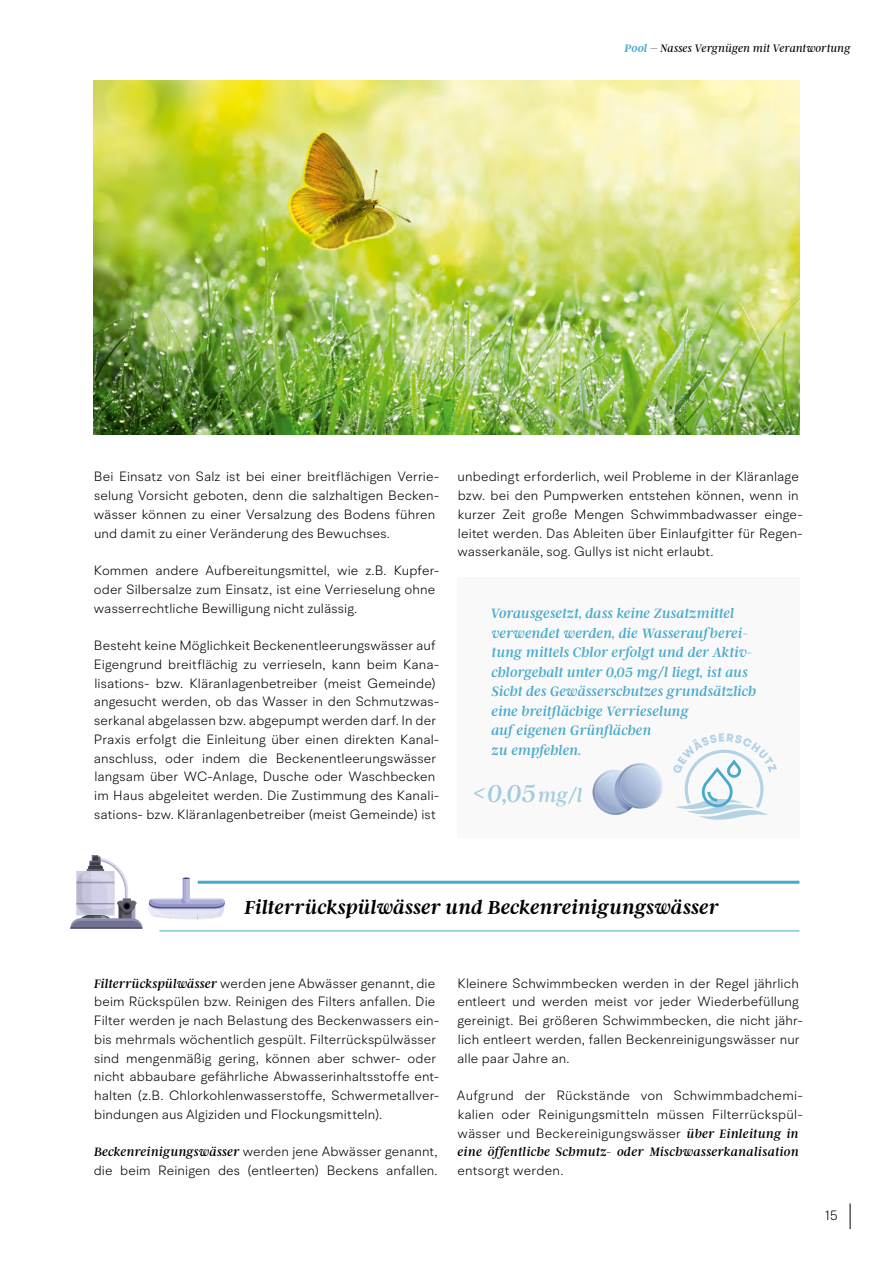
<style>
.page{position:relative;width:893px;height:1263px;background:#fff}
.page>*{position:absolute;margin:0;border:0;box-sizing:border-box;transform-origin:0 0}
.t1{font:italic 27px "Argent CF";color:#a2cbe0}
.t2{font:italic 600 21px "Argent CF";letter-spacing:-.005em;color:#000}
.t3{font:italic 15px/19.5px "Argent CF";color:#47a9cb}
.t4{font:300 13.5px/18.8px "BR Hendrix";letter-spacing:.01em;color:#000}
.t5{font:italic 13.5px "Argent CF";letter-spacing:.015em;color:#000}
.t6{font:italic 300 12px "Argent CF";letter-spacing:.005em;color:#000}
.s1{font-weight:600;color:#47a9cb}
.s2{font-size:21px}
.s3{font-family:"Argent CF";font-weight:400;font-style:italic}
</style>
<div class="page">
<img style="left:70px;top:80px;width:781px;height:1149px">
<p class="t6" style="left:624px;top:42px;width:227px"><span class="s1">Pool</span> – Nasses Vergnügen mit Verantwortung</p>
<p class="t4" style="left:94px;top:467px;width:347px">Bei Einsatz von Salz ist bei einer breitflächigen Verrie&shy;selung Vorsicht geboten, denn die salzhaltigen Becken&shy;wässer können zu einer Versalzung des Bodens führen und damit zu einer Veränderung des Bewuchses.</p>
<p class="t4" style="left:94px;top:561px;width:347px">Kommen andere Aufbereitungsmittel, wie z.B. Kupfer&shy;oder Silbersalze zum Einsatz, ist eine Verrieselung ohne wasserrechtliche Bewilligung nicht zulässig.</p>
<p class="t4" style="left:94px;top:636px;width:347px">Besteht keine Möglichkeit Beckenentleerungswässer auf Eigengrund breitflächig zu verrieseln, kann beim Kana&shy;lisations- bzw. Kläranlagenbetreiber (meist Gemeinde) angesucht werden, ob das Wasser in den Schmutzwas&shy;serkanal abgelassen bzw. abgepumpt werden darf. In der Praxis erfolgt die Einleitung über einen direkten Kanal&shy;anschluss, oder indem die Beckenentleerungswässer langsam über WC-Anlage, Dusche oder Waschbecken im Haus abgeleitet werden. Die Zustimmung des Kanali&shy;sations- bzw. Kläranlagenbetreiber (meist Gemeinde) ist</p>
<p class="t4" style="left:458px;top:467px;width:347px">unbedingt erforderlich, weil Probleme in der Kläranlage bzw. bei den Pumpwerken entstehen können, wenn in kurzer Zeit große Mengen Schwimmbadwasser einge&shy;leitet werden. Das Ableiten über Einlaufgitter für Regen&shy;wasserkanäle, sog. Gullys ist nicht erlaubt.</p>
<p class="t3" style="left:490px;top:604px;width:267px">Vorausgesetzt, dass keine Zusatzmittel verwendet werden, die Wasserauf berei&shy;tung mittels Chlor erfolgt und der Aktiv&shy;chlorgehalt unter 0,05 mg/l liegt, ist aus Sicht des Gewässerschutzes grundsätzlich eine breitflächige Verrieselung<br>auf eigenen Grünflächen<br>zu empfehlen.</p>
<h1 class="t1" style="left:473px;top:779px;width:111px">&lt;0,05<span class="s2">mg/l</span></h1>
<h2 class="t2" style="left:245px;top:896px;width:475px">Filterrückspülwässer und Beckenreinigungswässer</h2>
<p class="t4" style="left:94px;top:973px;width:347px"><span class="s3">Filterrückspülwässer</span> werden jene Abwässer genannt, die beim Rückspülen bzw. Reinigen des Filters anfallen. Die Filter werden je nach Belastung des Beckenwassers ein&shy;bis mehrmals wöchentlich gespült. Filterrückspülwässer sind mengenmäßig gering, können aber schwer- oder nicht abbaubare gefährliche Abwasserinhaltsstoffe ent&shy;halten (z.B. Chlorkohlenwasserstoffe, Schwermetallver&shy;bindungen aus Algiziden und Flockungsmitteln).</p>
<p class="t4" style="left:94px;top:1142px;width:345px"><span class="s3">Beckenreinigungswässer</span> werden jene Abwässer genannt, die beim Reinigen des (entleerten) Beckens anfallen.</p>
<p class="t4" style="left:457px;top:973px;width:347px">Kleinere Schwimmbecken werden in der Regel jährlich entleert und werden meist vor jeder Wiederbefüllung gereinigt. Bei größeren Schwimmbecken, die nicht jähr&shy;lich entleert werden, fallen Beckenreinigungswässer nur alle paar Jahre an.</p>
<p class="t4" style="left:457px;top:1086px;width:347px;text-align:justify">Aufgrund der Rückstände von Schwimmbadchemi&shy;kalien oder Reinigungsmitteln müssen Filterrückspül&shy;wässer und Beckereinigungswässer <span class="s3">über Einleitung in</span></p>
<p class="t5" style="left:457px;top:1145px;width:343px">eine öffentliche Schmutz- oder Mischwasserkanalisation</p>
<p class="t4" style="left:457px;top:1161px;width:108px">entsorgt werden.</p>
<p class="t4" style="left:824px;top:1206px;width:15px">15</p>
</div>
